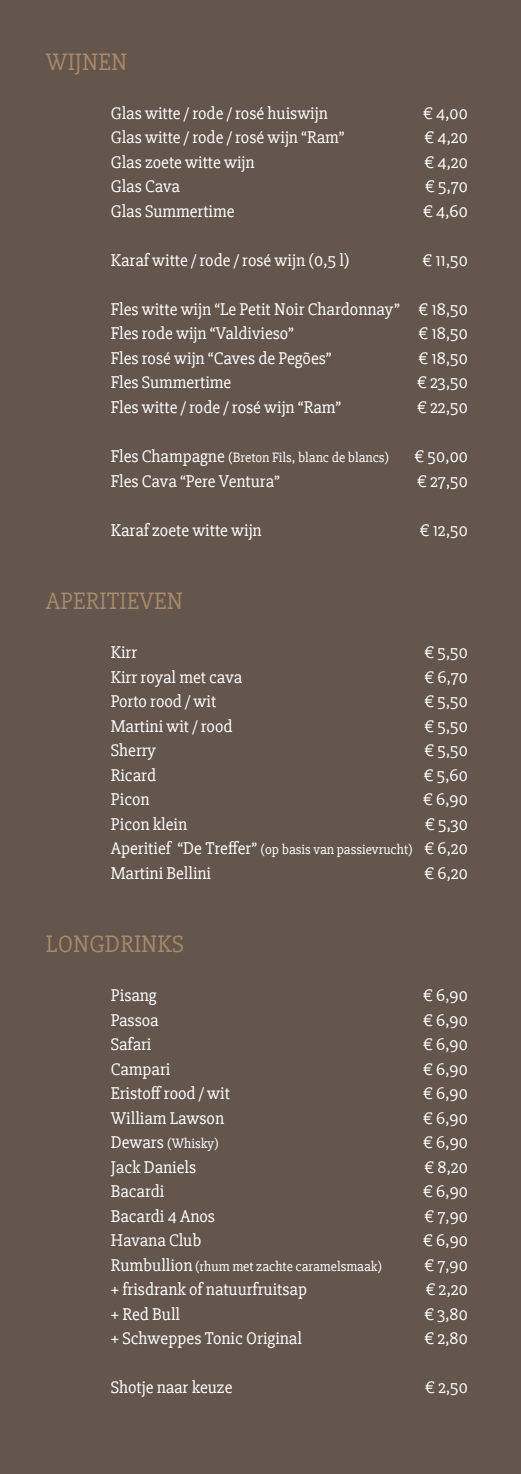
<style>
.page{position:relative;width:521px;height:1474px;background:#fff}
.page>*{position:absolute;margin:0;border:0;box-sizing:border-box;transform-origin:0 0}
.t1{font:24.5px "Slabo 27 px";color:#a6886b}
.t2{font:17.5px/24.5px "Slabo 27 px";color:#fff}
.t3{font:14px "Slabo 27 px";color:#fff}
.s1{font-size:17.5px}
.s2{font-size:14px}
</style>
<div class="page">
<div style="left:0;top:0;width:521px;height:1473px;background:#64564c"></div>
<h1 class="t1" style="left:46px;top:47px;width:83px">WIJNEN</h1>
<p class="t2" style="left:111px;top:101px;width:219px">Glas witte / rode / rosé huiswijn</p>
<p class="t2" style="left:423px;top:101px;width:46px">€ 4,00</p>
<p class="t2" style="left:111px;top:125px;width:235px">Glas witte / rode / rosé wijn “Ram”</p>
<p class="t2" style="left:424px;top:125px;width:45px">€ 4,20</p>
<p class="t2" style="left:111px;top:150px;width:145px">Glas zoete witte wijn</p>
<p class="t2" style="left:424px;top:150px;width:45px">€ 4,20</p>
<p class="t2" style="left:111px;top:174px;width:71px">Glas Cava</p>
<p class="t2" style="left:425px;top:174px;width:44px">€ 5,70</p>
<p class="t2" style="left:111px;top:199px;width:125px">Glas Summertime</p>
<p class="t2" style="left:423px;top:199px;width:46px">€ 4,60</p>
<p class="t2" style="left:111px;top:248px;width:241px">Karaf witte / rode / rosé wijn (0,5 l)</p>
<p class="t2" style="left:422px;top:248px;width:47px">€ 11,50</p>
<p class="t2" style="left:111px;top:297px;width:359px">Fles witte wijn “Le Petit Noir Chardonnay” € 18,50<br>Fles rode wijn “Valdivieso”</p>
<p class="t2" style="left:418px;top:321px;width:51px">€ 18,50</p>
<p class="t2" style="left:111px;top:346px;width:222px">Fles rosé wijn “Caves de Pegões”</p>
<p class="t2" style="left:418px;top:346px;width:51px">€ 18,50</p>
<p class="t2" style="left:111px;top:370px;width:122px">Fles Summertime</p>
<p class="t2" style="left:417px;top:370px;width:52px">€ 23,50</p>
<p class="t2" style="left:111px;top:395px;width:232px">Fles witte / rode / rosé wijn “Ram”</p>
<p class="t2" style="left:417px;top:395px;width:52px">€ 22,50</p>
<p class="t3" style="left:111px;top:449px;width:280px"><span class="s1">Fles Champagne</span> (Breton Fils, blanc de blancs)</p>
<p class="t2" style="left:415px;top:444px;width:55px">€ 50,00</p>
<p class="t2" style="left:111px;top:468px;width:171px">Fles Cava “Pere Ventura”</p>
<p class="t2" style="left:417px;top:468px;width:52px">€ 27,50</p>
<p class="t2" style="left:111px;top:517px;width:152px">Karaf zoete witte wijn</p>
<p class="t2" style="left:420px;top:517px;width:49px">€ 12,50</p>
<h1 class="t1" style="left:46px;top:586px;width:139px">APERITIEVEN</h1>
<p class="t2" style="left:111px;top:640px;width:28px">Kirr</p>
<p class="t2" style="left:424px;top:640px;width:45px">€ 5,50</p>
<p class="t2" style="left:111px;top:664px;width:133px">Kirr royal met cava</p>
<p class="t2" style="left:424px;top:664px;width:45px">€ 6,70</p>
<p class="t2" style="left:111px;top:689px;width:107px">Porto rood / wit</p>
<p class="t2" style="left:424px;top:689px;width:45px">€ 5,50</p>
<p class="t2" style="left:111px;top:713px;width:123px">Martini wit / rood</p>
<p class="t2" style="left:424px;top:713px;width:45px">€ 5,50</p>
<p class="t2" style="left:111px;top:738px;width:47px">Sherry</p>
<p class="t2" style="left:424px;top:738px;width:45px">€ 5,50</p>
<p class="t2" style="left:111px;top:762px;width:47px">Ricard</p>
<p class="t2" style="left:424px;top:762px;width:46px">€ 5,60</p>
<p class="t2" style="left:111px;top:787px;width:40px">Picon</p>
<p class="t2" style="left:423px;top:787px;width:46px">€ 6,90</p>
<p class="t2" style="left:111px;top:811px;width:78px">Picon klein</p>
<p class="t2" style="left:111px;top:811px;width:359px;text-align:justify;text-indent:314px">€ 5,30<br>Aperitief “De Treffer” <span class="s2">(op basis van passievrucht)</span> € 6,20<br>Martini Bellini</p>
<p class="t2" style="left:424px;top:860px;width:45px">€ 6,20</p>
<h1 class="t1" style="left:46px;top:929px;width:139px">LONGDRINKS</h1>
<p class="t2" style="left:111px;top:983px;width:48px">Pisang</p>
<p class="t2" style="left:423px;top:983px;width:46px">€ 6,90</p>
<p class="t2" style="left:111px;top:1007px;width:49px">Passoa</p>
<p class="t2" style="left:423px;top:1007px;width:46px">€ 6,90</p>
<p class="t2" style="left:111px;top:1032px;width:42px">Safari</p>
<p class="t2" style="left:423px;top:1032px;width:46px">€ 6,90</p>
<p class="t2" style="left:111px;top:1056px;width:61px">Campari</p>
<p class="t2" style="left:423px;top:1056px;width:46px">€ 6,90</p>
<p class="t2" style="left:111px;top:1081px;width:121px">Eristoff rood / wit</p>
<p class="t2" style="left:423px;top:1081px;width:46px">€ 6,90</p>
<p class="t2" style="left:111px;top:1105px;width:115px">William Lawson</p>
<p class="t2" style="left:423px;top:1105px;width:46px">€ 6,90</p>
<p class="t3" style="left:111px;top:1135px;width:110px"><span class="s1">Dewars</span> (Whisky)</p>
<p class="t2" style="left:423px;top:1130px;width:46px">€ 6,90</p>
<p class="t2" style="left:111px;top:1154px;width:87px">Jack Daniels</p>
<p class="t2" style="left:424px;top:1154px;width:45px">€ 8,20</p>
<p class="t2" style="left:111px;top:1179px;width:55px">Bacardi</p>
<p class="t2" style="left:423px;top:1179px;width:46px">€ 6,90</p>
<p class="t2" style="left:111px;top:1203px;width:106px">Bacardi 4 Anos</p>
<p class="t2" style="left:424px;top:1203px;width:45px">€ 7,90</p>
<p class="t2" style="left:111px;top:1228px;width:92px">Havana Club</p>
<p class="t2" style="left:423px;top:1228px;width:46px">€ 6,90</p>
<p class="t3" style="left:111px;top:1258px;width:273px"><span class="s1">Rumbullion</span> (rhum met zachte caramelsmaak)</p>
<p class="t2" style="left:424px;top:1252px;width:45px">€ 7,90</p>
<p class="t2" style="left:111px;top:1277px;width:198px">+ frisdrank of natuurfruitsap</p>
<p class="t2" style="left:426px;top:1277px;width:44px">€ 2,20</p>
<p class="t2" style="left:111px;top:1301px;width:71px">+ Red Bull</p>
<p class="t2" style="left:424px;top:1301px;width:45px">€ 3,80</p>
<p class="t2" style="left:111px;top:1326px;width:193px">+ Schweppes Tonic Original</p>
<p class="t2" style="left:424px;top:1326px;width:45px">€ 2,80</p>
<p class="t2" style="left:111px;top:1375px;width:123px">Shotje naar keuze</p>
<p class="t2" style="left:425px;top:1375px;width:44px">€ 2,50</p>
</div>
